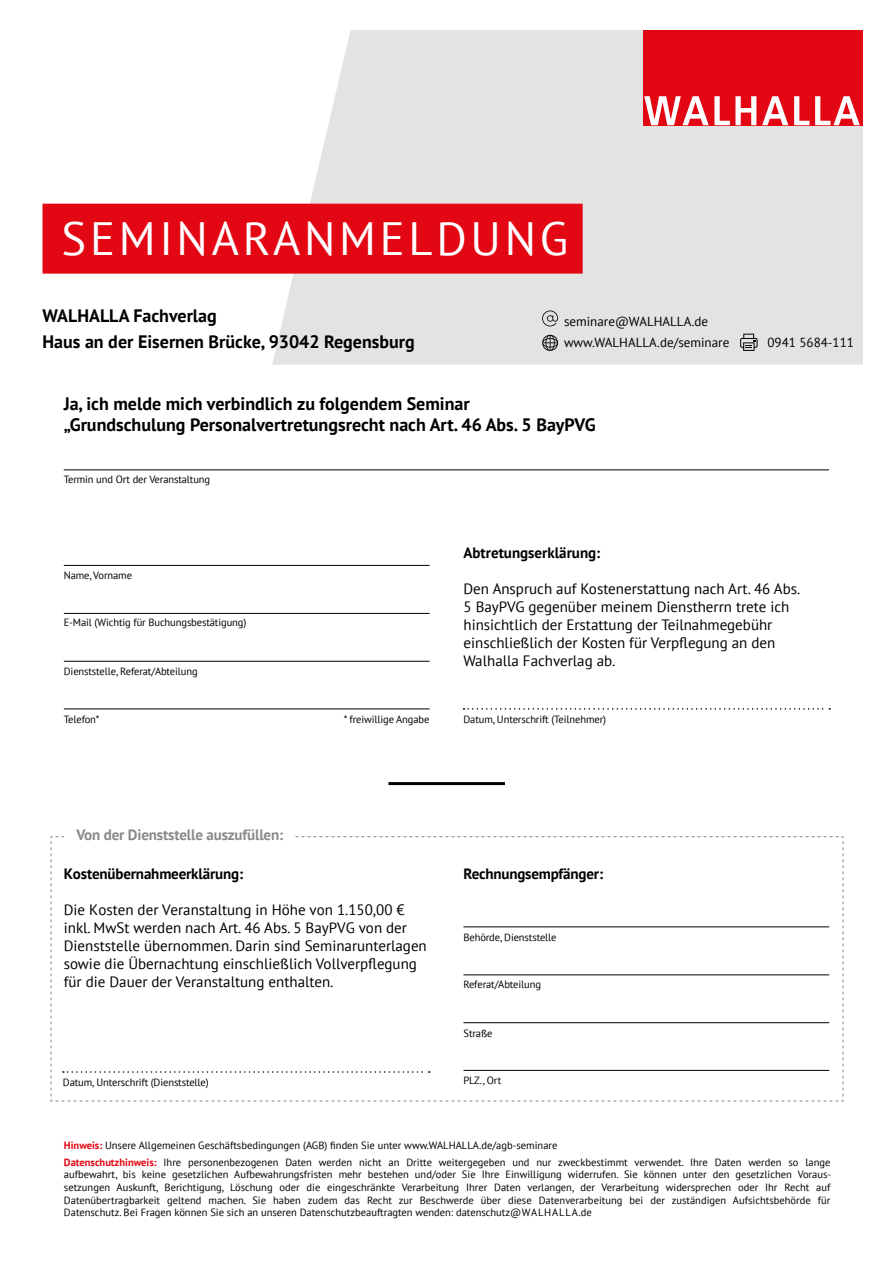
<style>
.page{position:relative;width:893px;height:1263px;background:#fff}
.page>*{position:absolute;margin:0;border:0;box-sizing:border-box;transform-origin:0 0}
.t1{font:46.65px "PT Sans";letter-spacing:.08em;color:#fff}
.t2{font:700 18px/21.6px "PT Sans";color:#000}
.t3{font:15px/18px "PT Sans";color:#000}
.t4{font:700 15px "PT Sans";letter-spacing:-.01em;color:#000}
.t5{font:700 15px "PT Sans";letter-spacing:-.01em;color:#8a8989}
.t6{font:13.05px/20.5px "PT Sans";color:#000}
.t7{font:10.5px/12.6px "PT Sans";letter-spacing:-.01em;color:#000}
.s1{font-weight:700;color:#e30613}
</style>
<div class="page">
<svg style="left:272px;top:30px;width:591px;height:335px;background:#e5e4e4"></svg>
<div style="left:643px;top:30px;width:220px;height:95px;background:#e30613"></div>
<svg style="left:644px;top:96px;width:216px;height:29px"></svg>
<hr style="left:64px;top:470px;width:765px;height:1px;background:#000">
<div style="left:43px;top:204px;width:540px;height:70px;background:#e30613"></div>
<svg style="left:542px;top:310px;width:16px;height:16px"></svg>
<svg style="left:542px;top:335px;width:16px;height:16px"></svg>
<svg style="left:740px;top:334px;width:18px;height:17px"></svg>
<hr style="left:64px;top:565px;width:366px;height:1px;background:#000">
<hr style="left:64px;top:613px;width:366px;height:1px;background:#000">
<hr style="left:64px;top:661px;width:366px;height:1px;background:#000">
<hr style="left:64px;top:709px;width:366px;height:1px;background:#000">
<svg style="left:463px;top:708px;width:367px;height:2px"></svg>
<svg style="left:51px;top:836px;width:793px;height:266px"></svg>
<hr style="left:388px;top:782px;width:117px;height:3px;background:#000">
<div style="left:64px;top:825px;width:229px;height:25px;background:#fff"></div>
<h1 class="t1" style="left:62px;top:209px;width:508px">SEMINARANMELDUNG</h1>
<h2 class="t2" style="left:43px;top:303px;width:374px;line-height:25.8px">WALHALLA Fachverlag<br>Haus an der Eisernen Brücke, 93042 Regensburg</h2>
<p class="t6" style="left:564px;top:311px;width:167px">seminare@WALHALLA.de www.WALHALLA.de/seminare</p>
<h2 class="t2" style="left:64px;top:392px;width:534px">Ja, ich melde mich verbindlich zu folgendem Seminar „Grundschulung Personalvertretungsrecht nach Art. 46 Abs. 5 BayPVG</h2>
<p class="t7" style="left:64px;top:473px;width:148px">Termin und Ort der Veranstaltung</p>
<p class="t6" style="left:767px;top:332px;width:88px">0941 5684-111</p>
<p class="t7" style="left:64px;top:569px;width:70px">Name, Vorname</p>
<p class="t7" style="left:64px;top:616px;width:184px">E-Mail (Wichtig für Buchungsbestätigung)</p>
<p class="t7" style="left:64px;top:665px;width:135px">Dienststelle, Referat/Abteilung</p>
<p class="t7" style="left:64px;top:712px;width:37px">Telefon*</p>
<p class="t7" style="left:344px;top:712px;width:87px">* freiwillige Angabe</p>
<h3 class="t4" style="left:463px;top:543px;width:138px">Abtretungserklärung:</h3>
<h3 class="t3" style="left:463px;top:579px;width:338px">Den Anspruch auf Kostenerstattung nach Art. 46 Abs.<br>5 BayPVG gegenüber meinem Dienstherrn trete ich hinsichtlich der Erstattung der Teilnahmegebühr einschließlich der Kosten für Verpflegung an den Walhalla Fachverlag ab.</h3>
<p class="t7" style="left:464px;top:712px;width:144px">Datum, Unterschrift (Teilnehmer)</p>
<h3 class="t5" style="left:76px;top:825px;width:208px">Von der Dienststelle auszufüllen:</h3>
<h3 class="t4" style="left:64px;top:864px;width:181px">Kostenübernahmeerklärung:</h3>
<p class="t3" style="left:64px;top:901px;width:365px">Die Kosten der Veranstaltung in Höhe von 1.150,00 € inkl. MwSt werden nach Art. 46 Abs. 5 BayPVG von der Dienststelle übernommen. Darin sind Seminarunterlagen sowie die Übernachtung einschließlich Vollverpflegung für die Dauer der Veranstaltung enthalten.</p>
<p class="t7" style="left:63px;top:1075px;width:147px">Datum, Unterschrift (Dienststelle)</p>
<h3 class="t4" style="left:463px;top:864px;width:141px">Rechnungsempfänger:</h3>
<p class="t7" style="left:463px;top:930px;width:95px">Behörde, Dienststelle</p>
<p class="t7" style="left:463px;top:977px;width:79px">Referat/Abteilung</p>
<p class="t7" style="left:463px;top:1026px;width:30px">Straße</p>
<p class="t7" style="left:463px;top:1074px;width:39px">PLZ., Ort</p>
<p class="t7" style="left:64px;top:1136px;width:768px;line-height:16.8px"><span class="s1">Hinweis:</span> Unsere Allgemeinen Geschäftsbedingungen (AGB) finden Sie unter www.WALHALLA.de/agb-seminare<br><span class="s1">Datenschutzhinweis:</span> Ihre personenbezogenen Daten werden nicht an Dritte weitergegeben und nur zweckbestimmt verwendet. Ihre Daten werden so lange</p>
<p class="t7" style="left:64px;top:1168px;width:769px;text-align:justify">aufbewahrt, bis keine gesetzlichen Aufbewahrungsfristen mehr bestehen und/oder Sie Ihre Einwilligung widerrufen. Sie können unter den gesetzlichen Voraus&shy;setzungen Auskunft, Berichtigung, Löschung oder die eingeschränkte Verarbeitung Ihrer Daten verlangen, der Verarbeitung widersprechen oder Ihr Recht auf Datenübertragbarkeit geltend machen. Sie haben zudem das Recht zur Beschwerde über diese Datenverarbeitung bei der zuständigen Aufsichtsbehörde für Datenschutz. Bei Fragen können Sie sich an unseren Datenschutzbeauftragten wenden: datenschutz@WALHALLA.de</p>
</div>
